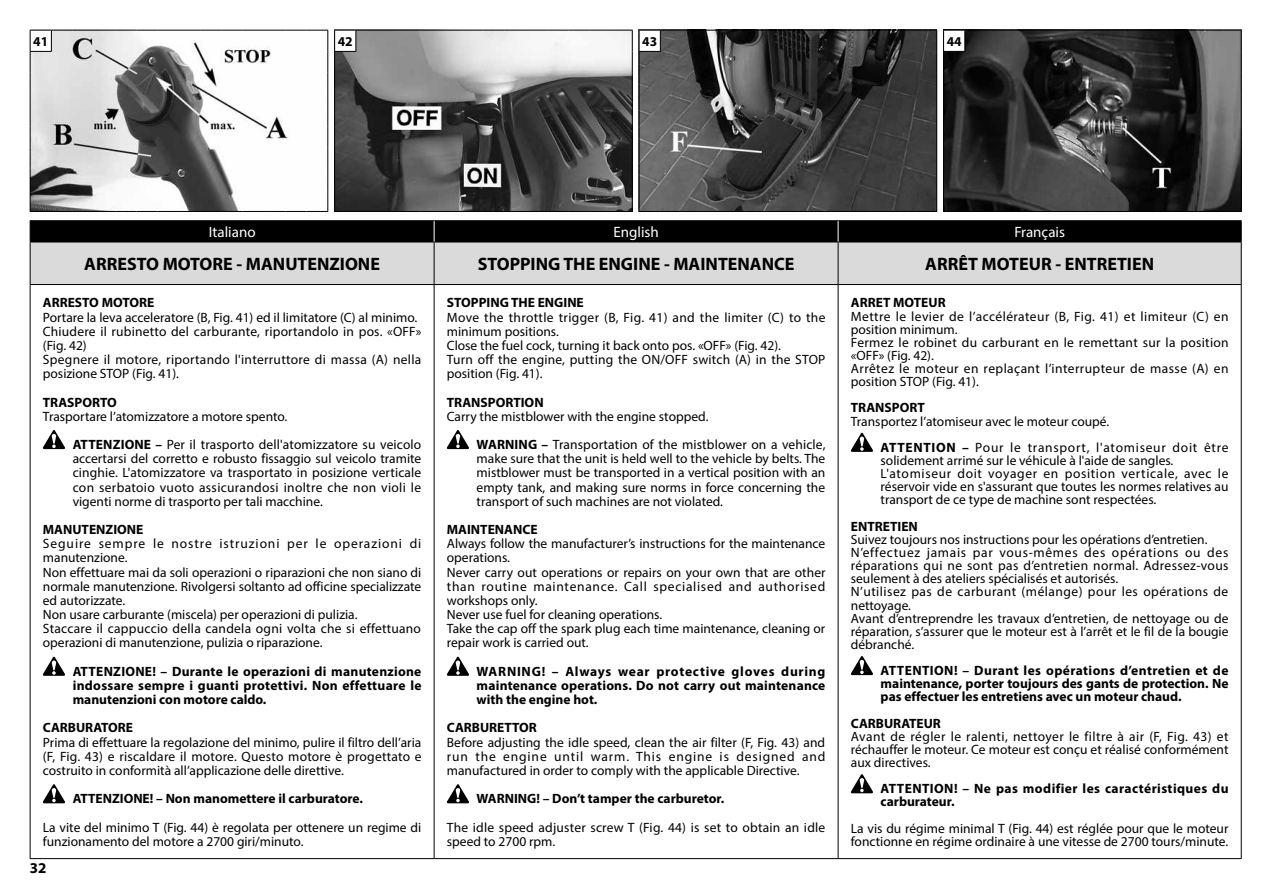
<style>
.page{position:relative;width:1263px;height:893px;background:#fff}
.page>*{position:absolute;margin:0;border:0;box-sizing:border-box;transform-origin:0 0}
.t1{font:700 18px "Myriad Pro";color:#000}
.t2{font:15px "Myriad Pro";color:#fff}
.t3{font:700 15px "Myriad Pro";color:#000}
.t4{font:13.5px/14.1px "Myriad Pro";color:#000}
.t5{font:700 13.5px/14.1px "Myriad Pro";color:#000;text-align:justify}
.t6{font:13.5px/13.2px "Myriad Pro";letter-spacing:.025em;color:#000}
.t7{font:700 13.5px/13.2px "Myriad Pro";letter-spacing:.03em;color:#000}
.s1{font-weight:700}
</style>
<div class="page">
<svg style="left:30px;top:30px;width:1212px;height:182px"></svg>
<div style="left:31px;top:243px;width:1210px;height:41px;background:#dadada"></div>
<hr style="left:30px;top:220px;width:404px;height:1px;background:#000">
<hr style="left:434px;top:220px;width:404px;height:1px;background:#000">
<hr style="left:838px;top:220px;width:403px;height:1px;background:#000">
<hr style="left:30px;top:242px;width:404px;height:1px;background:#000">
<hr style="left:30px;top:242px;width:1px;height:42px;background:#000">
<hr style="left:434px;top:242px;width:404px;height:1px;background:#000">
<hr style="left:434px;top:242px;width:1px;height:42px;background:#000">
<hr style="left:838px;top:242px;width:403px;height:1px;background:#000">
<hr style="left:838px;top:242px;width:1px;height:42px;background:#000">
<hr style="left:1241px;top:242px;width:1px;height:42px;background:#000">
<hr style="left:30px;top:284px;width:404px;height:1px;background:#000">
<hr style="left:30px;top:285px;width:1px;height:573px;background:#000">
<hr style="left:434px;top:284px;width:404px;height:1px;background:#000">
<hr style="left:434px;top:285px;width:1px;height:573px;background:#000">
<hr style="left:838px;top:284px;width:403px;height:1px;background:#000">
<hr style="left:838px;top:285px;width:1px;height:573px;background:#000">
<hr style="left:1241px;top:285px;width:1px;height:573px;background:#000">
<hr style="left:30px;top:858px;width:404px;height:1px;background:#000">
<hr style="left:434px;top:858px;width:404px;height:1px;background:#000">
<hr style="left:838px;top:858px;width:403px;height:1px;background:#000">
<div style="left:30px;top:221px;width:1212px;height:21px;background:#000"></div>
<svg style="left:43px;top:430px;width:22px;height:19px"></svg>
<svg style="left:43px;top:657px;width:22px;height:19px"></svg>
<svg style="left:43px;top:784px;width:22px;height:19px"></svg>
<svg style="left:447px;top:430px;width:22px;height:19px"></svg>
<svg style="left:447px;top:657px;width:22px;height:19px"></svg>
<svg style="left:447px;top:784px;width:22px;height:19px"></svg>
<svg style="left:851px;top:433px;width:22px;height:19px"></svg>
<svg style="left:851px;top:656px;width:22px;height:19px"></svg>
<svg style="left:851px;top:774px;width:22px;height:19px"></svg>
<p class="t5" style="left:33px;top:34px;width:16px">41</p>
<p class="t5" style="left:338px;top:34px;width:16px">42</p>
<p class="t5" style="left:642px;top:34px;width:16px">43</p>
<p class="t5" style="left:947px;top:34px;width:16px">44</p>
<p class="t2" style="left:209px;top:223px;width:48px">Italiano</p>
<p class="t2" style="left:613px;top:223px;width:47px">English</p>
<p class="t2" style="left:1014px;top:223px;width:52px">Français</p>
<h1 class="t1" style="left:84px;top:252px;width:297px">ARRESTO MOTORE - MANUTENZIONE</h1>
<h1 class="t1" style="left:478px;top:252px;width:318px">STOPPING THE ENGINE - MAINTENANCE</h1>
<h1 class="t1" style="left:925px;top:252px;width:230px">ARRÊT MOTEUR - ENTRETIEN</h1>
<p class="t5" style="left:43px;top:295px;width:113px">ARRESTO MOTORE</p>
<p class="t4" style="left:43px;top:310px;width:380px">Portare la leva acceleratore (B, Fig. 41) ed il limitatore (C) al minimo.<br>Chiudere il rubinetto del carburante, riportandolo in pos. «OFF» (Fig. 42)<br>Spegnere il motore, riportando l'interruttore di massa (A) nella posizione STOP (Fig. 41).</p>
<p class="t5" style="left:43px;top:394px;width:75px">TRASPORTO</p>
<p class="t4" style="left:73px;top:402px;width:350px;line-height:28.3px;text-indent:-30px">Trasportare l’atomizzatore a motore spento.<br><span class="s1">ATTENZIONE –</span> Per il trasporto dell'atomizzatore su veicolo</p>
<p class="t4" style="left:73px;top:451px;width:350px;text-align:justify">accertarsi del corretto e robusto fissaggio sul veicolo tramite cinghie. L'atomizzatore va trasportato in posizione verticale con serbatoio vuoto assicurandosi inoltre che non violi le vigenti norme di trasporto per tali macchine.</p>
<p class="t5" style="left:43px;top:522px;width:102px">MANUTENZIONE</p>
<p class="t4" style="left:43px;top:536px;width:380px">Seguire sempre le nostre istruzioni per le operazioni di manutenzione.<br>Non effettuare mai da soli operazioni o riparazioni che non siano di normale manutenzione. Rivolgersi soltanto ad officine specializzate ed autorizzate.<br>Non usare carburante (miscela) per operazioni di pulizia.<br>Staccare il cappuccio della candela ogni volta che si effettuano operazioni di manutenzione, pulizia o riparazione.</p>
<p class="t5" style="left:73px;top:664px;width:350px">ATTENZIONE! – Durante le operazioni di manutenzione indossare sempre i guanti protettivi. Non effettuare le manutenzioni con motore caldo.</p>
<p class="t5" style="left:43px;top:720px;width:92px">CARBURATORE</p>
<p class="t4" style="left:43px;top:735px;width:380px;text-align:justify">Prima di effettuare la regolazione del minimo, pulire il filtro dell’aria (F, Fig. 43) e riscaldare il motore. Questo motore è progettato e costruito in conformità all’applicazione delle direttive.</p>
<p class="t5" style="left:73px;top:791px;width:292px">ATTENZIONE! – Non manomettere il carburatore.</p>
<p class="t4" style="left:43px;top:820px;width:380px">La vite del minimo T (Fig. 44) è regolata per ottenere un regime di funzionamento del motore a 2700 giri/minuto.</p>
<p class="t5" style="left:447px;top:295px;width:138px">STOPPING THE ENGINE</p>
<p class="t4" style="left:447px;top:310px;width:380px">Move the throttle trigger (B, Fig. 41) and the limiter (C) to the minimum positions.<br>Close the fuel cock, turning it back onto pos. «OFF» (Fig. 42).<br>Turn off the engine, putting the ON/OFF switch (A) in the STOP position (Fig. 41).</p>
<p class="t5" style="left:447px;top:394px;width:98px">TRANSPORTION</p>
<p class="t4" style="left:477px;top:402px;width:350px;line-height:28.3px;text-indent:-30px">Carry the mistblower with the engine stopped.<br><span class="s1">WARNING –</span> Transportation of the mistblower on a vehicle,</p>
<p class="t4" style="left:477px;top:451px;width:350px;text-align:justify">make sure that the unit is held well to the vehicle by belts. The mistblower must be transported in a vertical position with an empty tank, and making sure norms in force concerning the transport of such machines are not violated.</p>
<p class="t5" style="left:447px;top:522px;width:92px">MAINTENANCE</p>
<p class="t4" style="left:447px;top:536px;width:380px">Always follow the manufacturer’s instructions for the maintenance operations.<br>Never carry out operations or repairs on your own that are other than routine maintenance. Call specialised and authorised workshops only.<br>Never use fuel for cleaning operations.<br>Take the cap off the spark plug each time maintenance, cleaning or repair work is carried out.</p>
<p class="t5" style="left:477px;top:664px;width:350px">WARNING! – Always wear protective gloves during maintenance operations. Do not carry out maintenance with the engine hot.</p>
<p class="t5" style="left:447px;top:720px;width:92px">CARBURETTOR</p>
<p class="t4" style="left:447px;top:735px;width:380px;text-align:justify">Before adjusting the idle speed, clean the air filter (F, Fig. 43) and run the engine until warm. This engine is designed and manufactured in order to comply with the applicable Directive.</p>
<p class="t5" style="left:477px;top:791px;width:249px">WARNING! – Don’t tamper the carburetor.</p>
<p class="t4" style="left:447px;top:820px;width:380px">The idle speed adjuster screw T (Fig. 44) is set to obtain an idle speed to 2700 rpm.</p>
<p class="t5" style="left:851px;top:295px;width:96px">ARRET MOTEUR</p>
<p class="t6" style="left:851px;top:309px;width:379px">Mettre le levier de l’accélérateur (B, Fig. 41) et limiteur (C) en position minimum.<br>Fermez le robinet du carburant en le remettant sur la position «OFF» (Fig. 42).<br>Arrêtez le moteur en replaçant l’interrupteur de masse (A) en position STOP (Fig. 41).</p>
<p class="t5" style="left:851px;top:400px;width:75px">TRANSPORT</p>
<p class="t4" style="left:881px;top:408px;width:349px;line-height:26.2px;text-indent:-30px">Transportez l’atomiseur avec le moteur coupé.<br><span class="s1">ATTENTION –</span> Pour le transport, l'atomiseur doit être</p>
<p class="t4" style="left:881px;top:454px;width:349px;line-height:13.2px">solidement arrimé sur le véhicule à l'aide de sangles.<br>L'atomiseur doit voyager en position verticale, avec le réservoir vide en s'assurant que toutes les normes relatives au transport de ce type de machine sont respectées.</p>
<p class="t5" style="left:851px;top:519px;width:68px">ENTRETIEN</p>
<p class="t4" style="left:851px;top:532px;width:379px;line-height:13.2px">Suivez toujours nos instructions pour les opérations d’entretien.<br>N’effectuez jamais par vous-mêmes des opérations ou des réparations qui ne sont pas d’entretien normal. Adressez-vous seulement à des ateliers spécialisés et autorisés.<br>N’utilisez pas de carburant (mélange) pour les opérations de nettoyage.<br>Avant d’entreprendre les travaux d’entretien, de nettoyage ou de réparation, s’assurer que le moteur est à l’arrêt et le fil de la bougie débranché.</p>
<p class="t5" style="left:881px;top:663px;width:349px;line-height:13.2px">ATTENTION! – Durant les opérations d’entretien et de maintenance, porter toujours des gants de protection. Ne pas effectuer les entretiens avec un moteur chaud.</p>
<p class="t5" style="left:851px;top:716px;width:92px">CARBURATEUR</p>
<p class="t4" style="left:851px;top:729px;width:379px;line-height:13.2px;text-align:justify">Avant de régler le ralenti, nettoyer le filtre à air (F, Fig. 43) et réchauffer le moteur. Ce moteur est conçu et réalisé conformément aux directives.</p>
<p class="t7" style="left:881px;top:782px;width:349px">ATTENTION! – Ne pas modifier les caractéristiques du carburateur.</p>
<p class="t4" style="left:851px;top:821px;width:379px;line-height:13.2px">La vis du régime minimal T (Fig. 44) est réglée pour que le moteur fonctionne en régime ordinaire à une vitesse de 2700 tours/minute.</p>
<p class="t3" style="left:30px;top:858px;width:18px">32</p>
</div>
